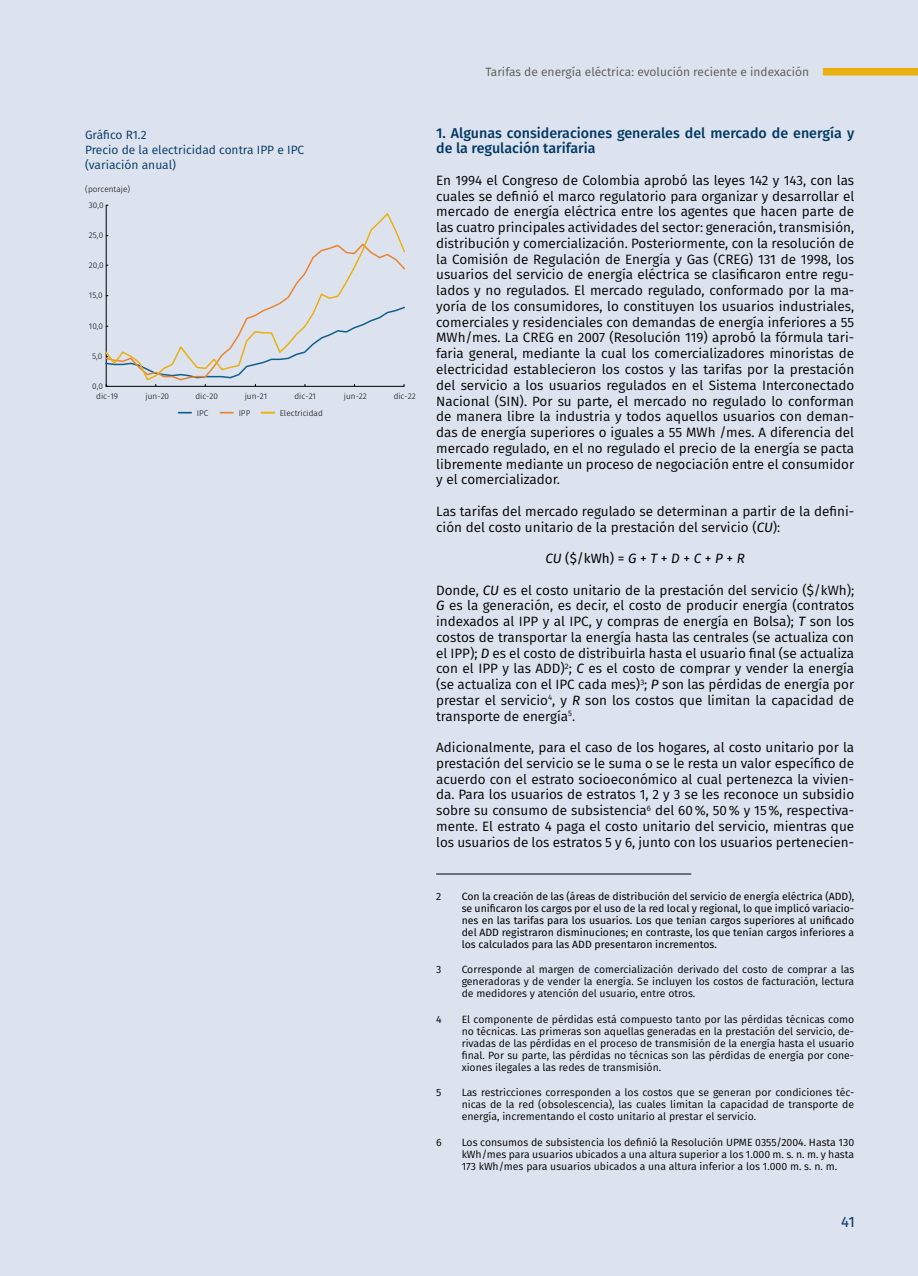
<style>
.page{position:relative;width:918px;height:1276px;background:#dde3ee}
.page>*{position:absolute;margin:0;border:0;box-sizing:border-box;transform-origin:0 0}
.t1{font:15px "Fira Sans";color:#003864}
.t2{font:500 14.25px/15px "Fira Sans";color:#003864}
.t3{font:13.5px/15.8px "Fira Sans";color:#000;text-align:justify}
.t4{font:13.5px "Fira Sans";color:#000}
.t5{font:12px/15px "Fira Sans";color:#003864}
.t6{font:12px "Fira Sans";color:#58595b}
.t7{font:10.5px/12px "Fira Sans";color:#000;text-align:justify}
.t8{font:10.5px/12px "Fira Sans";color:#000;text-align:justify}
.t9{font:300 8.25px "Fira Sans";color:#000}
.s1{font-style:italic}
</style>
<div class="page">
<hr style="left:436px;top:873px;width:255px;height:1px;background:#000">
<hr style="left:106px;top:205px;width:1px;height:181px;background:#000">
<svg style="left:105px;top:382px;width:300px;height:5px"></svg>
<svg style="left:105px;top:211px;width:300px;height:171px"></svg>
<svg style="left:179px;top:412px;width:12px;height:1px"></svg>
<svg style="left:220px;top:412px;width:13px;height:1px"></svg>
<svg style="left:261px;top:412px;width:13px;height:2px"></svg>
<div style="left:823px;top:68px;width:95px;height:7px;background:#eab010"></div>
<p class="t5" style="left:85px;top:127px;width:221px">Gráfico R1.2<br>Precio de la electricidad contra IPP e IPC (variación anual)</p>
<p class="t9" style="left:85px;top:183px;width:46px">(porcentaje)</p>
<p class="t9" style="left:89px;top:199px;width:16px">30,0</p>
<p class="t9" style="left:89px;top:229px;width:16px">25,0</p>
<p class="t9" style="left:89px;top:259px;width:16px">20,0</p>
<p class="t9" style="left:89px;top:289px;width:15px">15,0</p>
<p class="t9" style="left:89px;top:320px;width:16px">10,0</p>
<p class="t9" style="left:92px;top:351px;width:12px">5,0</p>
<p class="t9" style="left:92px;top:380px;width:12px">0,0</p>
<p class="t9" style="left:96px;top:390px;width:23px">dic-19</p>
<p class="t9" style="left:146px;top:390px;width:25px">jun-20</p>
<p class="t9" style="left:195px;top:390px;width:24px">dic-20</p>
<p class="t9" style="left:245px;top:390px;width:24px">jun-21</p>
<p class="t9" style="left:295px;top:390px;width:23px">dic-21</p>
<p class="t9" style="left:344px;top:390px;width:24px">jun-22</p>
<p class="t9" style="left:394px;top:390px;width:24px">dic-22</p>
<p class="t9" style="left:197px;top:407px;width:13px">IPC</p>
<p class="t9" style="left:239px;top:407px;width:13px">IPP</p>
<p class="t9" style="left:280px;top:407px;width:45px">Electricidad</p>
<p class="t6" style="left:485px;top:63px;width:325px">Tarifas de energía eléctrica: evolución reciente e indexación</p>
<p class="t2" style="left:436px;top:125px;width:420px">1. Algunas consideraciones generales del mercado de energía y de la regulación tarifaria</p>
<p class="t3" style="left:436px;top:172px;width:420px">En 1994 el Congreso de Colombia aprobó las leyes 142 y 143, con las cuales se definió el marco regulatorio para organizar y desarrollar el mercado de energía eléctrica entre los agentes que hacen parte de las cuatro principales actividades del sector: generación, transmisión, distribución y comercialización. Posteriormente, con la resolución de la Comisión de Regulación de Energía y Gas (CREG) 131 de 1998, los usuarios del servicio de energía eléctrica se clasificaron entre regu&shy;lados y no regulados. El mercado regulado, conformado por la ma&shy;yoría de los consumidores, lo constituyen los usuarios industriales, comerciales y residenciales con demandas de energía inferiores a 55<br>MWh/mes. La CREG en 2007 (Resolución 119) aprobó la fórmula tari&shy;faria general, mediante la cual los comercializadores minoristas de electricidad establecieron los costos y las tarifas por la prestación del servicio a los usuarios regulados en el Sistema Interconectado Nacional (SIN). Por su parte, el mercado no regulado lo conforman de manera libre la industria y todos aquellos usuarios con deman&shy;das de energía superiores o iguales a 55 MWh /mes. A diferencia del mercado regulado, en el no regulado el precio de la energía se pacta libremente mediante un proceso de negociación entre el consumidor y el comercializador.</p>
<p class="t3" style="left:436px;top:503px;width:420px">Las tarifas del mercado regulado se determinan a partir de la defini&shy;ción del costo unitario de la prestación del servicio (<span class="s1">CU</span>):</p>
<p class="t4" style="left:546px;top:548px;width:201px"><span class="s1">CU</span> ($/kWh) = <span class="s1">G</span> + <span class="s1">T</span> + <span class="s1">D</span> + <span class="s1">C</span> + <span class="s1">P</span> + <span class="s1">R</span></p>
<p class="t3" style="left:436px;top:582px;width:420px">Donde, <span class="s1">CU</span> es el costo unitario de la prestación del servicio ($/kWh); <span class="s1">G</span> es la generación, es decir, el costo de producir energía (contratos indexados al IPP y al IPC, y compras de energía en Bolsa); <span class="s1">T</span> son los costos de transportar la energía hasta las centrales (se actualiza con el IPP); <span class="s1">D</span> es el costo de distribuirla hasta el usuario final (se actualiza con el IPP y las ADD)<sup>2</sup>; <span class="s1">C</span> es el costo de comprar y vender la energía (se actualiza con el IPC cada mes)<sup>3</sup>; <span class="s1">P</span> son las pérdidas de energía por prestar el servicio<sup>4</sup>, y <span class="s1">R</span> son los costos que limitan la capacidad de transporte de energía<sup>5</sup>.</p>
<p class="t3" style="left:436px;top:739px;width:420px">Adicionalmente, para el caso de los hogares, al costo unitario por la prestación del servicio se le suma o se le resta un valor específico de acuerdo con el estrato socioeconómico al cual pertenezca la vivien&shy;da. Para los usuarios de estratos 1, 2 y 3 se les reconoce un subsidio sobre su consumo de subsistencia<sup>6</sup> del 60%, 50% y 15%, respectiva&shy;mente. El estrato 4 paga el costo unitario del servicio, mientras que los usuarios de los estratos 5 y 6, junto con los usuarios pertenecien-</p>
<p class="t7" style="left:436px;top:889px;width:7px">2</p>
<p class="t8" style="left:462px;top:889px;width:394px">Con la creación de las (áreas de distribución del servicio de energía eléctrica (ADD), se unificaron los cargos por el uso de la red local y regional, lo que implicó variacio&shy;nes en las tarifas para los usuarios. Los que tenían cargos superiores al unificado del ADD registraron disminuciones; en contraste, los que tenían cargos inferiores a los calculados para las ADD presentaron incrementos.</p>
<p class="t7" style="left:436px;top:963px;width:7px">3</p>
<p class="t7" style="left:462px;top:963px;width:394px">Corresponde al margen de comercialización derivado del costo de comprar a las generadoras y de vender la energía. Se incluyen los costos de facturación, lectura de medidores y atención del usuario, entre otros.</p>
<p class="t7" style="left:436px;top:1012px;width:7px">4</p>
<p class="t7" style="left:462px;top:1012px;width:394px">El componente de pérdidas está compuesto tanto por las pérdidas técnicas como no técnicas. Las primeras son aquellas generadas en la prestación del servicio, de&shy;rivadas de las pérdidas en el proceso de transmisión de la energía hasta el usuario final. Por su parte, las pérdidas no técnicas son las pérdidas de energía por cone&shy;xiones ilegales a las redes de transmisión.</p>
<p class="t7" style="left:436px;top:1086px;width:7px">5</p>
<p class="t7" style="left:462px;top:1086px;width:394px">Las restricciones corresponden a los costos que se generan por condiciones téc&shy;nicas de la red (obsolescencia), las cuales limitan la capacidad de transporte de energía, incrementando el costo unitario al prestar el servicio.</p>
<p class="t7" style="left:436px;top:1135px;width:7px">6</p>
<p class="t7" style="left:462px;top:1135px;width:394px">Los consumos de subsistencia los definió la Resolución UPME 0355/2004. Hasta 130 kWh/mes para usuarios ubicados a una altura superior a los 1.000 m. s. n. m. y hasta 173 kWh/mes para usuarios ubicados a una altura inferior a los 1.000 m. s. n. m.</p>
<p class="t1" style="left:841px;top:1210px;width:15px">41</p>
</div>
